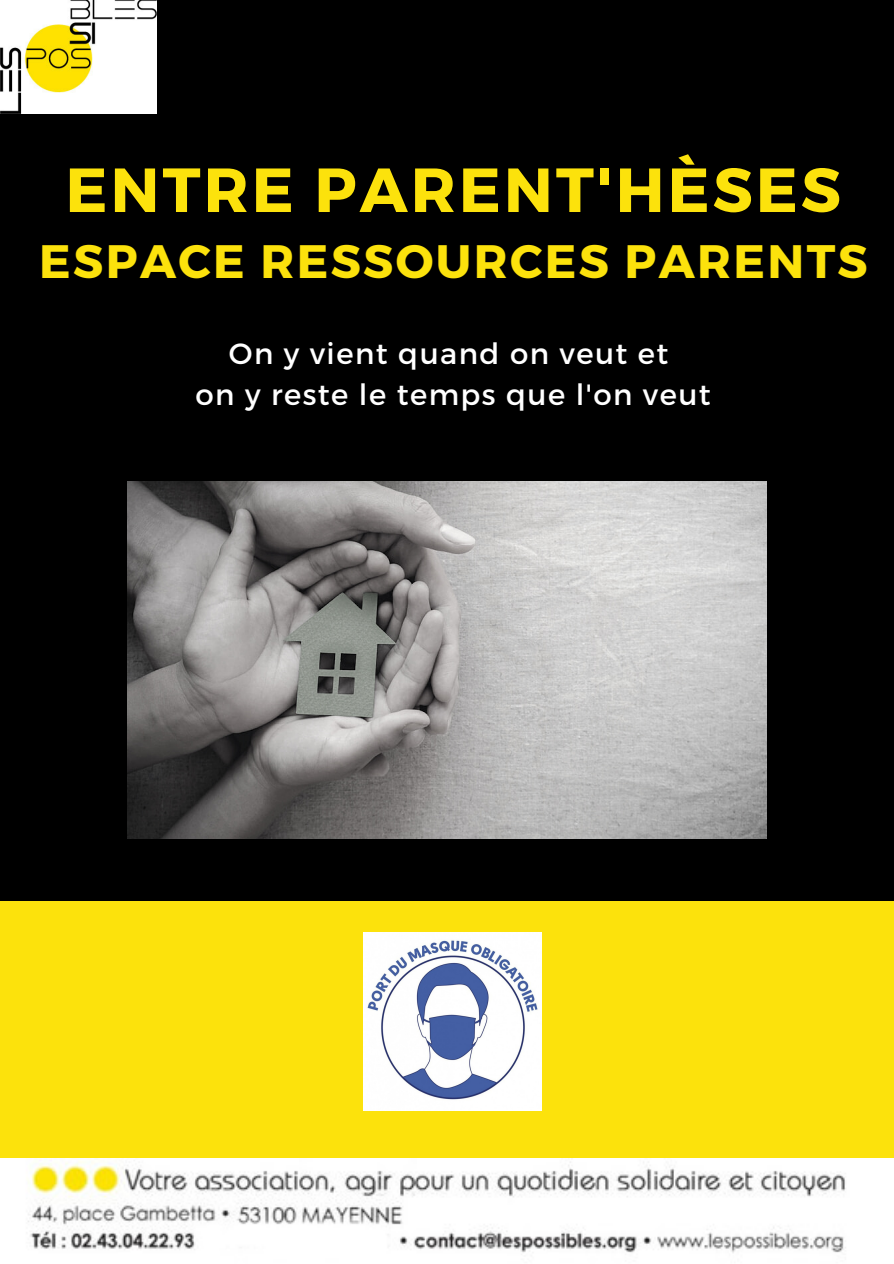
<style>
.page{position:relative;width:894px;height:1264px;background:#fff}
.page>*{position:absolute;margin:0;border:0;box-sizing:border-box;transform-origin:0 0}
.t1{font:700 62.1px "Montserrat";letter-spacing:.05em;color:#fce20c}
.t2{font:700 46.8px "Montserrat";letter-spacing:.05em;color:#fce20c}
.t3{font:29.25px "Montserrat";letter-spacing:.05em;color:#fff}
</style>
<div class="page">
<div style="left:0;top:0;width:893px;height:1263px;background:#000"></div>
<div style="left:0;top:901px;width:893px;height:362px;background:#fce20c"></div>
<img style="left:0;top:0;width:157px;height:114px">
<img style="left:128px;top:481px;width:638px;height:357px">
<img style="left:364px;top:932px;width:178px;height:178px">
<img style="left:0;top:1158px;width:893px;height:105px">
<p class="t1" style="left:65px;top:149px;width:776px">ENTRE PARENT'HÈSES</p>
<p class="t2" style="left:39px;top:231px;width:829px">ESPACE RESSOURCES PARENTS</p>
<p class="t3" style="left:229px;top:334px;width:441px">On y vient quand on veut et</p>
<p class="t3" style="left:195px;top:375px;width:516px">on y reste le temps que l'on veut</p>
</div>
